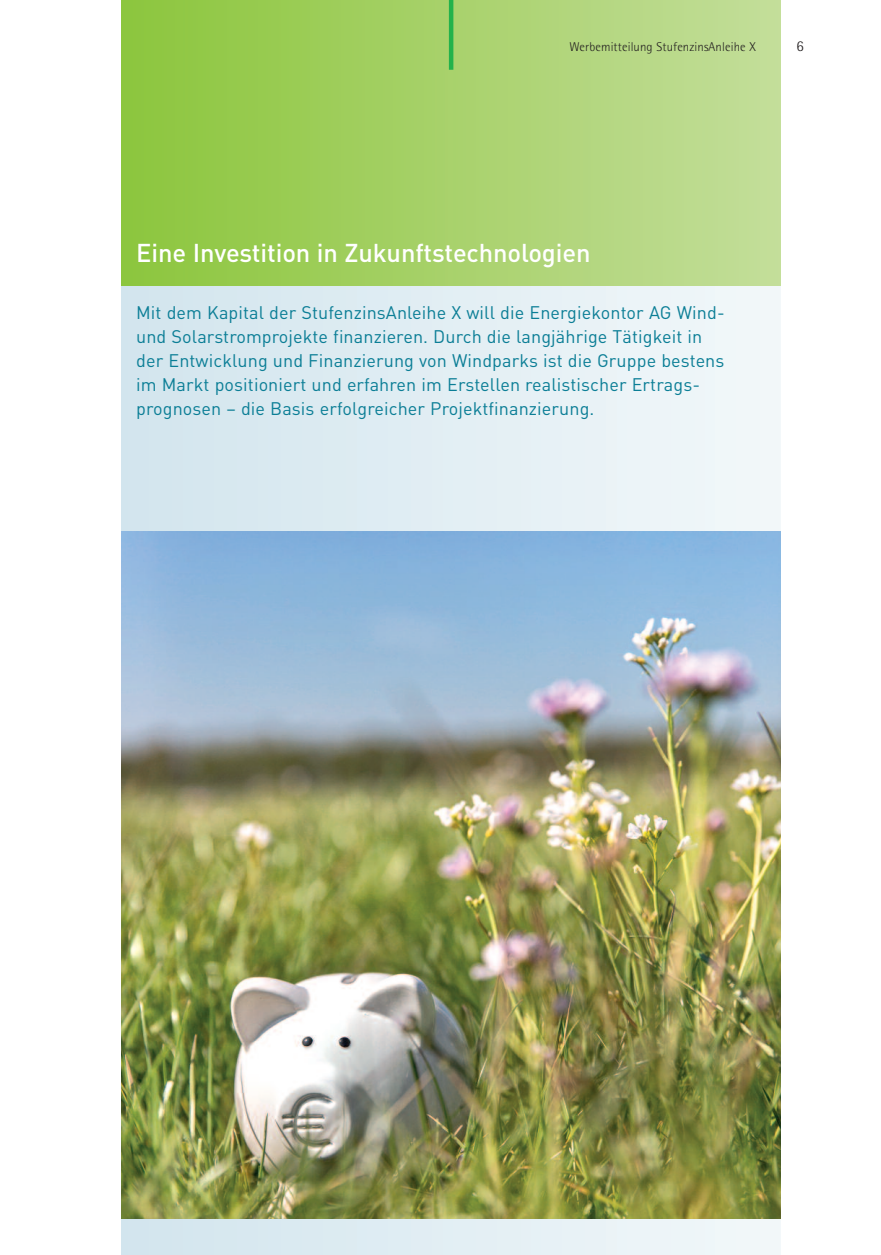
<style>
.page{position:relative;width:881px;height:1255px;background:#fff}
.page>*{position:absolute;margin:0;border:0;box-sizing:border-box;transform-origin:0 0}
.t1{font:500 25.5px "DIN";letter-spacing:-.005em;color:#fff}
.t2{font:18px/24px "DIN";letter-spacing:.005em;color:#0b7e96}
.t3{font:300 15px "Agfa Rotis Semisans";color:#231f20}
.t4{font:300 12.75px "Agfa Rotis Semisans";letter-spacing:.01em;color:#231f20}
</style>
<div class="page">
<div style="left:121px;top:0;width:659px;height:1254px;background:linear-gradient(to right,#d1e4ec,#f2f7f9)"></div>
<div style="left:121px;top:0;width:659px;height:285px;background:linear-gradient(to right,#8cc63c,#c4de9a)"></div>
<div style="left:448px;top:0;width:5px;height:70px;background:#23b24b"></div>
<img style="left:121px;top:531px;width:659px;height:687px">
<p class="t4" style="left:569px;top:42px;width:187px">Werbemitteilung StufenzinsAnleihe X</p>
<p class="t3" style="left:796px;top:41px;width:9px">6</p>
<h1 class="t1" style="left:136px;top:238px;width:455px">Eine Investition in Zukunftstechnologien</h1>
<p class="t2" style="left:136px;top:301px;width:589px">Mit dem Kapital der StufenzinsAnleihe X will die Energiekontor AG Wind&shy;und Solarstromprojekte finanzieren. Durch die langjährige Tätigkeit in der Entwicklung und Finanzierung von Windparks ist die Gruppe bestens im Markt positioniert und erfahren im Erstellen realistischer Ertrags&shy;prognosen – die Basis erfolgreicher Projektfinanzierung.</p>
</div>
